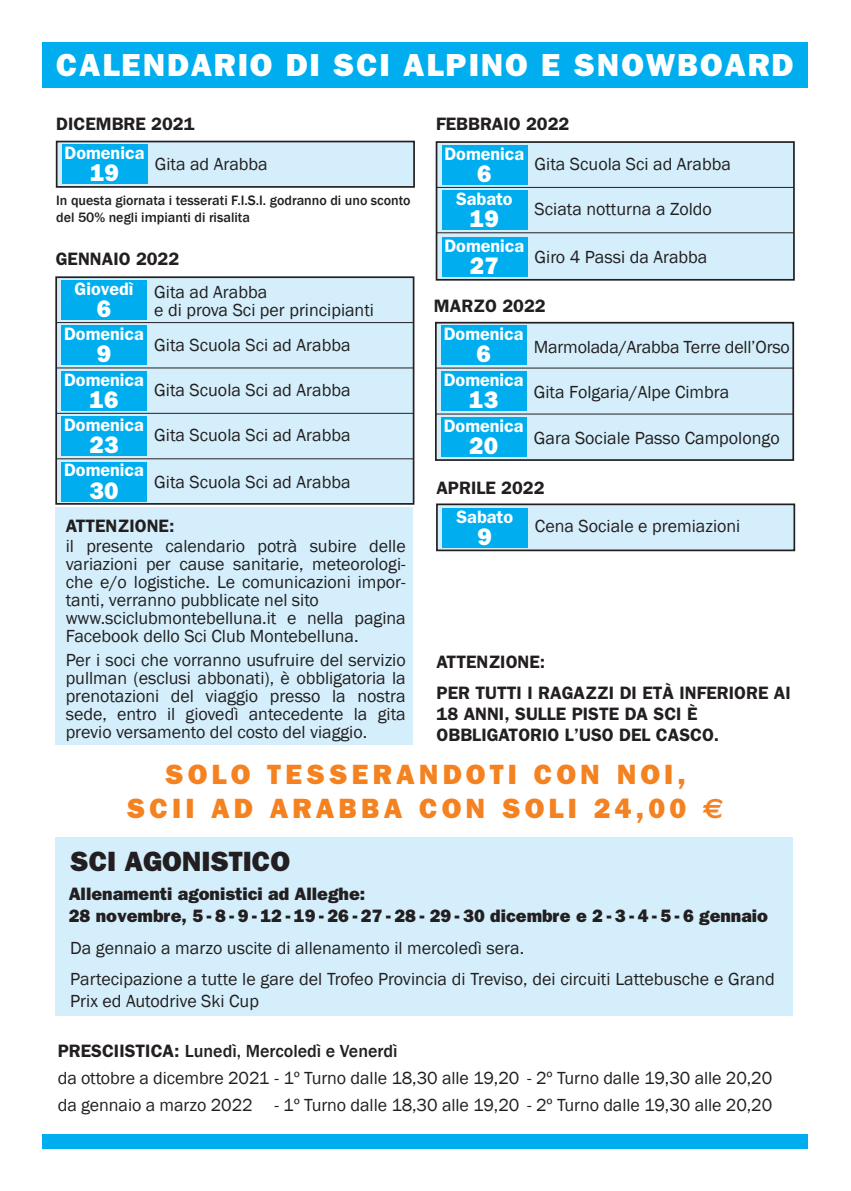
<style>
.page{position:relative;width:851px;height:1191px;background:#fff}
.page>*{position:absolute;margin:0;border:0;box-sizing:border-box;transform-origin:0 0}
.t1{font:800 32px "Franklin Gothic";letter-spacing:.06em;color:#fff}
.t2{font:800 28px/34px "Franklin Gothic";letter-spacing:.15em;color:#f58220;text-align:center}
.t3{font:800 28px "Franklin Gothic";color:#231f20}
.t4{font:800 24px "Franklin Gothic";color:#fff}
.t5{font:18px/18px "Franklin Gothic";color:#231f20}
.t6{font:600 18px/31px "Franklin Gothic";color:#231f20}
.t7{font:600 18px "Franklin Gothic";color:#fff}
.t8{font:800 18px/21.6px "Franklin Gothic";color:#231f20}
.t9{font:500 14px/16.8px "Franklin Gothic";color:#231f20}
.s1{font-family:"Euro Sans";font-weight:700}
.s2{font-weight:600}
.s3{font-weight:500}
</style>
<div class="page">
<div style="left:42px;top:1134px;width:766px;height:14px;background:#00aeef"></div>
<div style="left:55px;top:276px;width:359px;height:229px;background:#d4effb;border:2px solid #231f20"></div>
<hr style="left:56px;top:322px;width:357px;height:1px;background:#231f20">
<div style="left:62px;top:280px;width:85px;height:40px;background:#00aeef"></div>
<hr style="left:56px;top:367px;width:357px;height:1px;background:#231f20">
<div style="left:62px;top:325px;width:85px;height:40px;background:#00aeef"></div>
<hr style="left:56px;top:413px;width:357px;height:1px;background:#231f20">
<hr style="left:56px;top:458px;width:357px;height:1px;background:#231f20">
<div style="left:55px;top:837px;width:737px;height:178px;background:#d4effb"></div>
<div style="left:62px;top:371px;width:85px;height:39px;background:#00aeef"></div>
<div style="left:62px;top:416px;width:85px;height:40px;background:#00aeef"></div>
<div style="left:62px;top:461px;width:85px;height:40px;background:#00aeef"></div>
<div style="left:435px;top:322px;width:359px;height:139px;background:#d4effb;border:2px solid #231f20"></div>
<hr style="left:436px;top:368px;width:357px;height:1px;background:#231f20">
<hr style="left:436px;top:413px;width:357px;height:1px;background:#231f20">
<div style="left:441px;top:325px;width:85px;height:40px;background:#00aeef"></div>
<div style="left:441px;top:371px;width:85px;height:39px;background:#00aeef"></div>
<div style="left:441px;top:417px;width:85px;height:40px;background:#00aeef"></div>
<div style="left:435px;top:141px;width:359px;height:140px;background:#d4effb;border:2px solid #231f20"></div>
<hr style="left:436px;top:187px;width:357px;height:1px;background:#231f20">
<div style="left:442px;top:145px;width:85px;height:40px;background:#00aeef"></div>
<hr style="left:436px;top:232px;width:357px;height:1px;background:#231f20">
<div style="left:442px;top:190px;width:85px;height:40px;background:#00aeef"></div>
<div style="left:442px;top:237px;width:85px;height:40px;background:#00aeef"></div>
<div style="left:436px;top:503px;width:359px;height:48px;background:#d4effb;border:2px solid #231f20"></div>
<div style="left:442px;top:508px;width:85px;height:40px;background:#00aeef"></div>
<div style="left:56px;top:141px;width:359px;height:47px;background:#d4effb;border:2px solid #231f20"></div>
<div style="left:62px;top:144px;width:85px;height:40px;background:#00aeef"></div>
<div style="left:43px;top:43px;width:765px;height:45px;background:#00aeef"></div>
<div style="left:56px;top:507px;width:357px;height:237px;background:#d4effb"></div>
<h1 class="t1" style="left:56px;top:46px;width:738px">CALENDARIO DI SCI ALPINO E SNOWBOARD</h1>
<p class="t6" style="left:56px;top:107px;width:140px">DICEMBRE 2021</p>
<p class="t7" style="left:64px;top:142px;width:81px">Domenica</p>
<h3 class="t4" style="left:90px;top:159px;width:30px">19</h3>
<p class="t5" style="left:155px;top:155px;width:115px">Gita ad Arabba</p>
<p class="t9" style="left:56px;top:192px;width:356px">In questa giornata i tesserati F.I.S.I. godranno di uno sconto del 50% negli impianti di risalita</p>
<p class="t6" style="left:56px;top:243px;width:125px">GENNAIO 2022</p>
<p class="t7" style="left:74px;top:278px;width:61px">Giovedì</p>
<h3 class="t4" style="left:97px;top:294px;width:16px">6</h3>
<p class="t5" style="left:154px;top:336px;width:198px">Gita Scuola Sci ad Arabba</p>
<p class="t5" style="left:154px;top:283px;width:221px">Gita ad Arabba<br>e di prova Sci per principianti</p>
<p class="t7" style="left:64px;top:323px;width:81px">Domenica</p>
<h3 class="t4" style="left:97px;top:340px;width:16px">9</h3>
<p class="t7" style="left:64px;top:369px;width:81px">Domenica</p>
<h3 class="t4" style="left:90px;top:385px;width:30px">16</h3>
<p class="t7" style="left:64px;top:414px;width:81px">Domenica</p>
<h3 class="t4" style="left:90px;top:431px;width:30px">23</h3>
<p class="t7" style="left:64px;top:460px;width:81px">Domenica</p>
<h3 class="t4" style="left:90px;top:476px;width:30px">30</h3>
<p class="t5" style="left:154px;top:381px;width:198px">Gita Scuola Sci ad Arabba</p>
<p class="t5" style="left:154px;top:427px;width:198px">Gita Scuola Sci ad Arabba</p>
<p class="t5" style="left:154px;top:474px;width:198px">Gita Scuola Sci ad Arabba</p>
<p class="t6" style="left:66px;top:510px;width:110px">ATTENZIONE:</p>
<p class="t5" style="left:66px;top:537px;width:341px">il presente calendario potrà subire delle variazioni per cause sanitarie, meteorologi&shy;che e/o logistiche. Le comunicazioni impor&shy;tanti, verranno pubblicate nel sito www.sciclubmontebelluna.it e nella pagina Facebook dello Sci Club Montebelluna.</p>
<p class="t5" style="left:66px;top:651px;width:341px;text-align:justify">Per i soci che vorranno usufruire del servizio pullman (esclusi abbonati), è obbligatoria la prenotazioni del viaggio presso la nostra sede, entro il giovedì antecedente la gita previo versamento del costo del viaggio.</p>
<p class="t6" style="left:436px;top:108px;width:135px">FEBBRAIO 2022</p>
<p class="t7" style="left:444px;top:143px;width:81px">Domenica</p>
<h3 class="t4" style="left:477px;top:159px;width:16px">6</h3>
<p class="t5" style="left:534px;top:201px;width:179px">Sciata notturna a Zoldo</p>
<p class="t5" style="left:534px;top:155px;width:198px">Gita Scuola Sci ad Arabba</p>
<p class="t7" style="left:456px;top:188px;width:58px">Sabato</p>
<h3 class="t4" style="left:470px;top:205px;width:30px">19</h3>
<p class="t7" style="left:444px;top:235px;width:81px">Domenica</p>
<h3 class="t4" style="left:470px;top:252px;width:30px">27</h3>
<p class="t5" style="left:534px;top:248px;width:174px">Giro 4 Passi da Arabba</p>
<p class="t6" style="left:434px;top:290px;width:113px">MARZO 2022</p>
<p class="t7" style="left:443px;top:323px;width:81px">Domenica</p>
<h3 class="t4" style="left:476px;top:340px;width:16px">6</h3>
<p class="t7" style="left:443px;top:369px;width:81px">Domenica</p>
<h3 class="t4" style="left:469px;top:385px;width:30px">13</h3>
<p class="t7" style="left:443px;top:415px;width:81px">Domenica</p>
<h3 class="t4" style="left:469px;top:432px;width:30px">20</h3>
<p class="t5" style="left:534px;top:338px;width:257px">Marmolada/Arabba Terre dell’Orso</p>
<p class="t5" style="left:534px;top:383px;width:197px">Gita Folgaria/Alpe Cimbra</p>
<p class="t5" style="left:534px;top:429px;width:247px">Gara Sociale Passo Campolongo</p>
<p class="t6" style="left:436px;top:471px;width:109px">APRILE 2022</p>
<p class="t7" style="left:456px;top:506px;width:58px">Sabato</p>
<h3 class="t4" style="left:477px;top:523px;width:16px">9</h3>
<p class="t5" style="left:535px;top:517px;width:207px">Cena Sociale e premiazioni</p>
<p class="t6" style="left:436px;top:646px;width:355px">ATTENZIONE:<br>PER TUTTI I RAGAZZI DI ETÀ INFERIORE AI</p>
<p class="t6" style="left:436px;top:703px;width:284px;line-height:21px">18 ANNI, SULLE PISTE DA SCI È<br>OBBLIGATORIO L’USO DEL CASCO.</p>
<h2 class="t2" style="left:127px;top:757px;width:598px">SOLO TESSERANDOTI CON NOI,<br>SCII AD ARABBA CON SOLI 24,00 <span class="s1">€</span></h2>
<h2 class="t3" style="left:70px;top:845px;width:221px">SCI AGONISTICO</h2>
<p class="t8" style="left:69px;top:883px;width:700px">Allenamenti agonistici ad Alleghe:<br>28 novembre, 5 - 8 - 9 - 12 - 19 - 26 - 27 - 28 - 29 - 30 dicembre e 2 - 3 - 4 - 5 - 6 gennaio</p>
<p class="t5" style="left:70px;top:932px;width:706px;line-height:31.6px">Da gennaio a marzo uscite di allenamento il mercoledì sera.<br>Partecipazione a tutte le gare del Trofeo Provincia di Treviso, dei circuiti Lattebusche e Grand</p>
<p class="t5" style="left:70px;top:992px;width:190px">Prix ed Autodrive Ski Cup</p>
<p class="t5" style="left:58px;top:1037px;width:716px;line-height:27px"><span class="s2">PRESCIISTICA:</span> <span class="s3">Lunedì, Mercoledì e Venerdì<br></span>da ottobre a dicembre 2021 - 1º Turno dalle 18,30 alle 19,20 - 2º Turno dalle 19,30 alle 20,20 da gennaio a marzo 2022 - 1º Turno dalle 18,30 alle 19,20 - 2º Turno dalle 19,30 alle 20,20</p>
</div>
